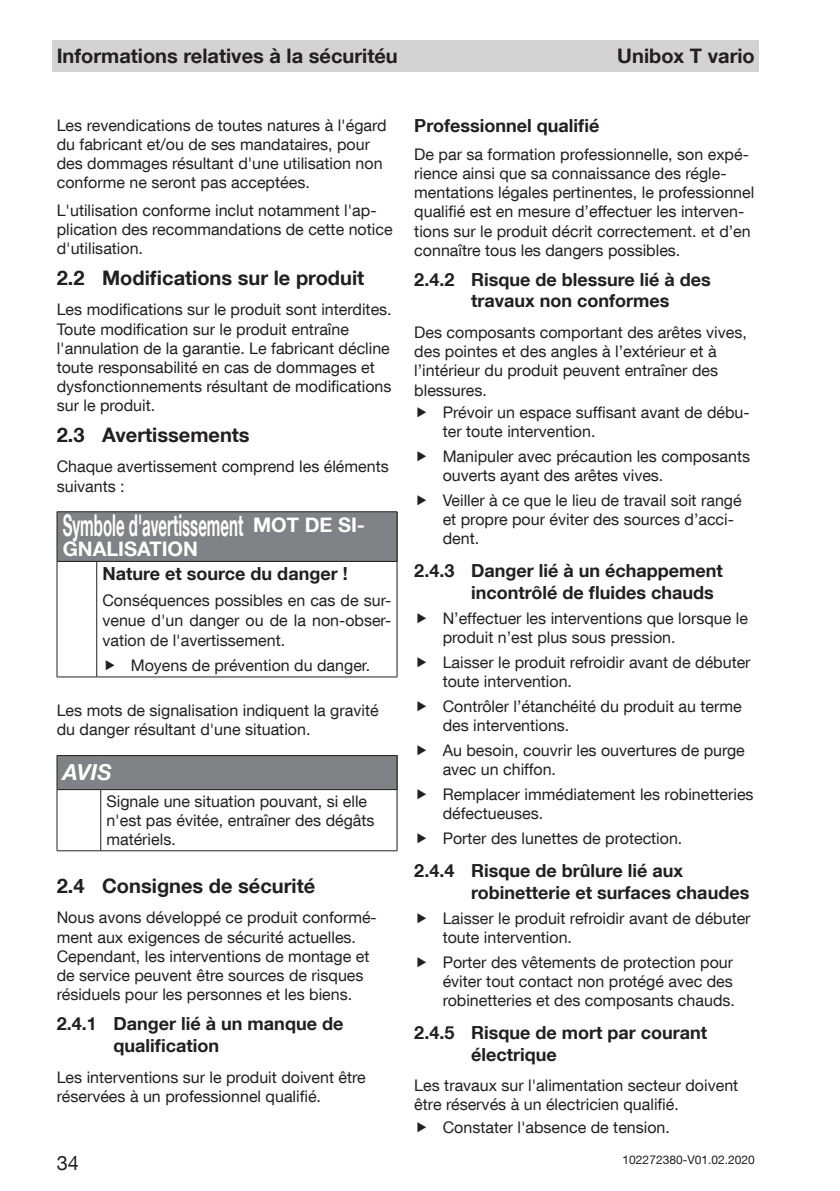
<style>
.page{position:relative;width:840px;height:1191px;background:#fff}
.page>*{position:absolute;margin:0;border:0;box-sizing:border-box;transform-origin:0 0}
.Signalw__Gefahr_Warn{font:700 30px "Helvetica Neue LT Com";color:#fff;scale:.5 1}
.Signalw__Achtung{font:italic 700 22px "Helvetica Neue LT Com";color:#fff}
.t1{font:700 20px "Helvetica Neue LT Com";color:#231f20}
.Signalw__Gefahr_Warn-2{font:700 20px "Helvetica Neue LT Com";color:#fff}
.t2{font:20px "Helvetica Neue LT Com";color:#231f20}
.Art_und_Quelle{font:700 18px/21.6px "Helvetica Neue LT Com";color:#231f20}
.Fließtext_bold{font:700 18px "Helvetica Neue LT Com";color:#231f20}
.Fließtext{font:16px/19.2px "Helvetica Neue LT Com";color:#231f20}
.Folgen_Nichtbeachtun{font:16px/20px "Helvetica Neue LT Com";color:#231f20;text-align:justify}
.t3{font:12px "Helvetica Neue LT Com";color:#231f20}
.s1{font-size:20px}
</style>
<div class="page">
<div style="left:53px;top:40px;width:705px;height:31px;background:#d3d3d3"></div>
<div style="left:57px;top:512px;width:340px;height:49px;background:#808285"></div>
<hr style="left:396px;top:512px;width:1px;height:49px;background:#231f20">
<hr style="left:57px;top:561px;width:1px;height:115px;background:#231f20">
<hr style="left:96px;top:561px;width:1px;height:115px;background:#231f20">
<hr style="left:396px;top:561px;width:1px;height:115px;background:#231f20">
<hr style="left:57px;top:676px;width:40px;height:1px;background:#231f20">
<hr style="left:97px;top:676px;width:300px;height:1px;background:#231f20">
<hr style="left:57px;top:511px;width:40px;height:1px;background:#231f20">
<hr style="left:57px;top:512px;width:1px;height:49px;background:#231f20">
<hr style="left:97px;top:511px;width:300px;height:1px;background:#231f20">
<hr style="left:57px;top:561px;width:40px;height:1px;background:#231f20">
<hr style="left:97px;top:561px;width:300px;height:1px;background:#231f20">
<div style="left:57px;top:755px;width:340px;height:34px;background:#808285"></div>
<hr style="left:57px;top:755px;width:44px;height:1px;background:#231f20">
<hr style="left:57px;top:756px;width:1px;height:33px;background:#231f20">
<hr style="left:101px;top:755px;width:296px;height:1px;background:#231f20">
<hr style="left:396px;top:756px;width:1px;height:33px;background:#231f20">
<hr style="left:57px;top:789px;width:44px;height:1px;background:#231f20">
<hr style="left:57px;top:790px;width:1px;height:60px;background:#231f20">
<hr style="left:101px;top:789px;width:296px;height:1px;background:#231f20">
<hr style="left:100px;top:790px;width:1px;height:60px;background:#231f20">
<hr style="left:396px;top:790px;width:1px;height:60px;background:#231f20">
<hr style="left:57px;top:850px;width:44px;height:1px;background:#231f20">
<hr style="left:101px;top:850px;width:296px;height:1px;background:#231f20">
<p class="t1" style="left:57px;top:43px;width:342px">Informations relatives à la sécuritéu</p>
<p class="t1" style="left:617px;top:43px;width:139px">Unibox T vario</p>
<p class="Fließtext" style="left:57px;top:115px;width:331px">Les revendications de toutes natures à l'égard du fabricant et/ou de ses mandataires, pour des dommages résultant d'une utilisation non conforme ne seront pas acceptées.</p>
<p class="Fließtext" style="left:57px;top:200px;width:337px">L'utilisation conforme inclut notamment l'ap&shy;plication des recommandations de cette notice d'utilisation.</p>
<p class="t1" style="left:57px;top:265px;width:309px">2.2 Modifications sur le produit</p>
<p class="Fließtext" style="left:57px;top:300px;width:336px">Les modifications sur le produit sont interdites.<br>Toute modification sur le produit entraîne l'annulation de la garantie. Le fabricant décline toute responsabilité en cas de dommages et dysfonctionnements résultant de modifications sur le produit.</p>
<p class="t1" style="left:57px;top:422px;width:194px">2.3 Avertissements</p>
<p class="Fließtext" style="left:57px;top:457px;width:333px">Chaque avertissement comprend les éléments suivants :</p>
<p class="Signalw__Gefahr_Warn" style="left:63px;top:506px;width:606px">Symbole d'avertissement <span class="s1">MOT DE SI-</span></p>
<p class="Signalw__Gefahr_Warn-2" style="left:63px;top:536px;width:137px">GNALISATION</p>
<p class="Art_und_Quelle" style="left:102px;top:562px;width:247px">Nature et source du danger !</p>
<p class="Folgen_Nichtbeachtun" style="left:102px;top:589px;width:290px">Conséquences possibles en cas de sur&shy;venue d'un danger ou de la non-obser&shy;vation de l'avertissement.</p>
<p class="Fließtext" style="left:131px;top:655px;width:241px">Moyens de prévention du danger.</p>
<p class="Fließtext" style="left:57px;top:700px;width:323px">Les mots de signalisation indiquent la gravité du danger résultant d'une situation.</p>
<p class="Signalw__Achtung" style="left:63px;top:758px;width:50px">AVIS</p>
<p class="Fließtext" style="left:106px;top:791px;width:269px">Signale une situation pouvant, si elle n'est pas évitée, entraîner des dégâts matériels.</p>
<p class="t1" style="left:57px;top:873px;width:260px">2.4 Consignes de sécurité</p>
<p class="Fließtext" style="left:57px;top:907px;width:321px">Nous avons développé ce produit conformé&shy;ment aux exigences de sécurité actuelles.<br>Cependant, les interventions de montage et de service peuvent être sources de risques résiduels pour les personnes et les biens.</p>
<p class="Art_und_Quelle" style="left:113px;top:1012px;width:231px;text-indent:-57px">2.4.1 Danger lié à un manque de qualification</p>
<p class="Fließtext" style="left:57px;top:1066px;width:310px">Les interventions sur le produit doivent être réservées à un professionnel qualifié.</p>
<p class="t2" style="left:57px;top:1150px;width:24px">34</p>
<p class="Fließtext_bold" style="left:414px;top:114px;width:186px">Professionnel qualifié</p>
<p class="Fließtext" style="left:414px;top:144px;width:341px">De par sa formation professionnelle, son expé&shy;rience ainsi que sa connaissance des régle&shy;mentations légales pertinentes, le professionnel qualifié est en mesure d’effectuer les interven&shy;tions sur le produit décrit correctement. et d’en connaître tous les dangers possibles.</p>
<p class="Art_und_Quelle" style="left:471px;top:268px;width:241px;text-indent:-57px">2.4.2 Risque de blessure lié à des travaux non conformes</p>
<p class="Fließtext" style="left:414px;top:322px;width:334px">Des composants comportant des arêtes vives, des pointes et des angles à l’extérieur et à l’intérieur du produit peuvent entraîner des blessures.</p>
<p class="Fließtext" style="left:442px;top:402px;width:308px">Prévoir un espace suffisant avant de débu&shy;ter toute intervention.</p>
<p class="Fließtext" style="left:442px;top:446px;width:309px">Manipuler avec précaution les composants ouverts ayant des arêtes vives.</p>
<p class="Fließtext" style="left:442px;top:490px;width:300px">Veiller à ce que le lieu de travail soit rangé et propre pour éviter des sources d’acci&shy;dent.</p>
<p class="Art_und_Quelle" style="left:471px;top:559px;width:253px;text-indent:-57px">2.4.3 Danger lié à un échappement incontrôlé de fluides chauds</p>
<p class="Fließtext" style="left:442px;top:608px;width:306px">N’effectuer les interventions que lorsque le produit n’est plus sous pression.</p>
<p class="Fließtext" style="left:442px;top:652px;width:309px">Laisser le produit refroidir avant de débuter toute intervention.</p>
<p class="Fließtext" style="left:442px;top:696px;width:300px">Contrôler l’étanchéité du produit au terme des interventions.</p>
<p class="Fließtext" style="left:442px;top:740px;width:303px">Au besoin, couvrir les ouvertures de purge avec un chiffon.</p>
<p class="Fließtext" style="left:442px;top:784px;width:312px">Remplacer immédiatement les robinetteries défectueuses.</p>
<p class="Fließtext" style="left:442px;top:828px;width:241px">Porter des lunettes de protection.</p>
<p class="Art_und_Quelle" style="left:471px;top:859px;width:279px;text-indent:-57px">2.4.4 Risque de brûlure lié aux robinetterie et surfaces chaudes</p>
<p class="Fließtext" style="left:442px;top:908px;width:309px">Laisser le produit refroidir avant de débuter toute intervention.</p>
<p class="Fließtext" style="left:442px;top:952px;width:293px">Porter des vêtements de protection pour éviter tout contact non protégé avec des robinetteries et des composants chauds.</p>
<p class="Art_und_Quelle" style="left:471px;top:1021px;width:237px;text-indent:-57px">2.4.5 Risque de mort par courant électrique</p>
<p class="Fließtext" style="left:414px;top:1075px;width:325px">Les travaux sur l'alimentation secteur doivent être réservés à un électricien qualifié.</p>
<p class="Fließtext" style="left:442px;top:1117px;width:229px">Constater l'absence de tension.</p>
<p class="t3" style="left:622px;top:1152px;width:134px">102272380-V01.02.2020</p>
</div>
